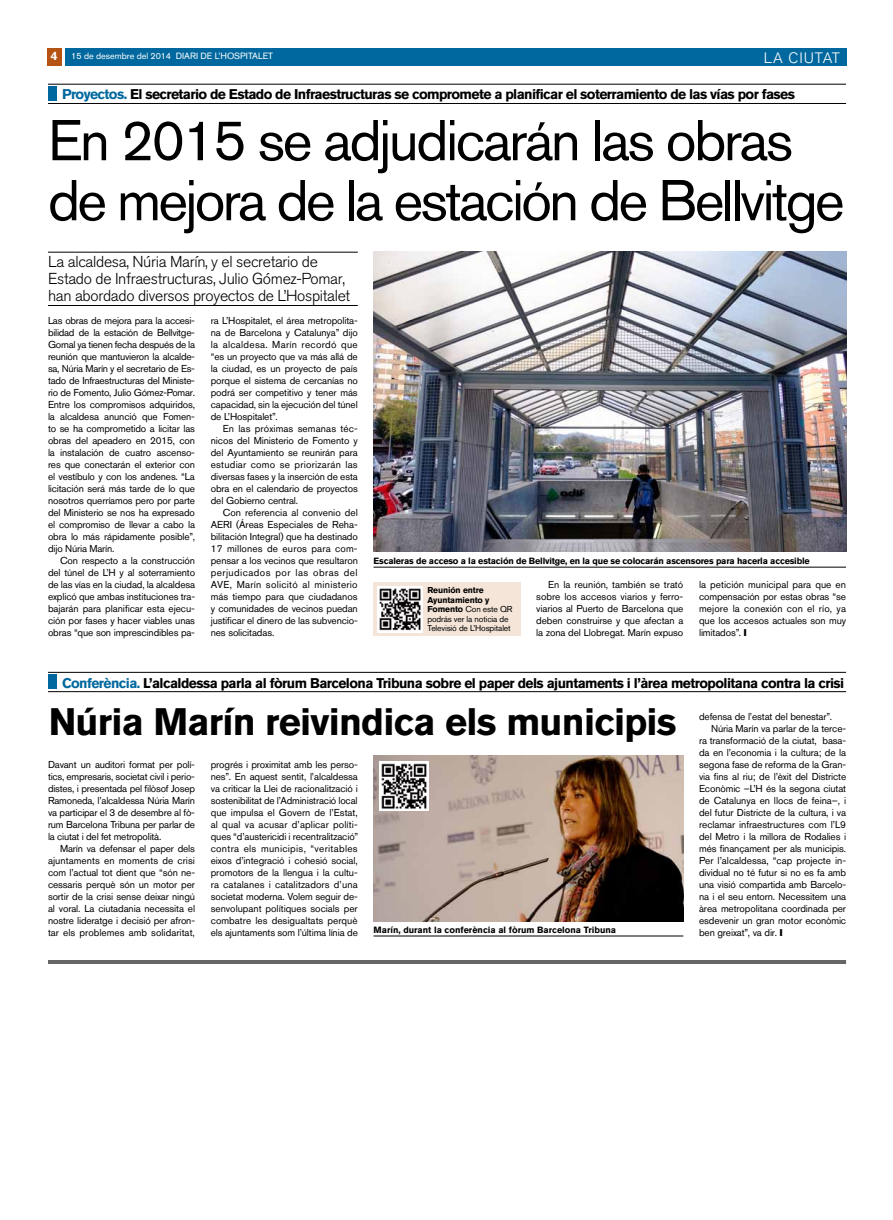
<style>
.page{position:relative;width:893px;height:1220px;background:#fff}
.page>*{position:absolute;margin:0;border:0;box-sizing:border-box;transform-origin:0 0}
.t1{font:57px/60px "Akzidenz Grotesk BQ";letter-spacing:-.045em;color:#000}
.t2{font:700 38px "Akzidenz Grotesk BQ";letter-spacing:-.02em;color:#000}
.t3{font:300 15.8px/17px "Akzidenz Grotesk BQ";letter-spacing:-.02em;color:#000}
.t4{font:300 15px "Akzidenz Grotesk BQ";letter-spacing:.06em;color:#fff}
.t5{font:700 14px "Akzidenz Grotesk BQ";letter-spacing:-.04em;color:#000}
.t6{font:10px/12px "Akzidenz Grotesk BQ";letter-spacing:-.01em;color:#000;text-align:justify}
.t7{font:700 9px "Akzidenz Grotesk BQ";letter-spacing:-.02em;color:#000}
.t8{font:9px "Akzidenz Grotesk BQ";color:#fff}
.t9{font:700 9px "Akzidenz Grotesk BQ";color:#000}
.t10{font:9px "Akzidenz Grotesk BQ";color:#fff}
.t11{font:8.5px/9.5px "Akzidenz Grotesk BQ";letter-spacing:-.015em;color:#000}
.s1{font-weight:700;font-size:12px}
.s2{color:#00689e}
.s3{font-weight:700}
</style>
<div class="page">
<div style="left:48px;top:48px;width:14px;height:18px;background:#b45314"></div>
<div style="left:65px;top:48px;width:781px;height:18px;background:#00689e"></div>
<div style="left:47px;top:48px;width:14px;height:18px;background:#b45314"></div>
<hr style="left:48px;top:252px;width:310px;height:1px;background:#000">
<hr style="left:48px;top:305px;width:310px;height:1px;background:#000">
<hr style="left:48px;top:84px;width:798px;height:1px;background:#000">
<hr style="left:48px;top:103px;width:798px;height:1px;background:#000">
<div style="left:48px;top:86px;width:8px;height:15px;background:#00689e"></div>
<hr style="left:48px;top:960px;width:798px;height:4px;background:#666">
<hr style="left:374px;top:567px;width:472px;height:1px;background:#000">
<img style="left:374px;top:252px;width:472px;height:300px">
<hr style="left:48px;top:672px;width:798px;height:1px;background:#000">
<hr style="left:48px;top:691px;width:798px;height:1px;background:#000">
<div style="left:48px;top:674px;width:8px;height:15px;background:#00689e"></div>
<div style="left:374px;top:582px;width:146px;height:54px;background:#f5e5d8"></div>
<img style="left:378px;top:587px;width:44px;height:45px">
<hr style="left:374px;top:936px;width:309px;height:1px;background:#000">
<img style="left:374px;top:756px;width:309px;height:166px">
<img style="left:379px;top:762px;width:49px;height:49px">
<p class="t8" style="left:176px;top:51px;width:99px">DIARI DE L’HOSPITALET</p>
<h3 class="t4" style="left:764px;top:49px;width:78px">la ciutat</h3>
<p class="t8" style="left:51px;top:51px;width:122px"><span class="s1">4</span> 15 de desembre del 2014</p>
<p class="t8" style="left:78px;top:51px;width:81px">17 de maig del 2010</p>
<p class="t10" style="left:165px;top:51px;width:99px">DIARI DE L’HOSPITALET</p>
<h3 class="t5" style="left:62px;top:86px;width:735px"><span class="s2">Proyectos.</span> El secretario de Estado de Infraestructuras se compromete a planificar el soterramiento de las vías por fases</h3>
<h1 class="t1" style="left:48px;top:110px;width:798px">En 2015 se adjudicarán las obras de mejora de la estación de Bellvitge</h1>
<h3 class="t3" style="left:48px;top:254px;width:304px">La alcaldesa, Núria Marín, y el secretario de<br>Estado de I nfraestructuras, Julio Gómez-Pomar, han abordado diversos proyectos de L’Hospitalet</h3>
<p class="t6" style="left:48px;top:314px;width:149px">Las obras de mejora para la accesi&shy;bilidad de la estación de Bellvitge-Gornal ya tienen fecha después de la reunión que mantuvieron la alcalde&shy;sa, Núria Marín y el secretario de Es&shy;tado de Infraestructuras del Ministe&shy;rio de Fomento, Julio Gómez-Pomar.<br>Entre los compromisos adquiridos, la alcaldesa anunció que Fomen&shy;to se ha comprometido a licitar las obras del apeadero en 2015, con la instalación de cuatro ascenso&shy;res que conectarán el exterior con el vestíbulo y con los andenes. “La licitación será más tarde de lo que nosotros querríamos pero por parte del Ministerio se nos ha expresado el compromiso de llevar a cabo la obra lo más rápidamente posible”, dijo Núria Marín.</p>
<p class="t6" style="left:48px;top:554px;width:149px;text-indent:12px">Con respecto a la construcción del túnel de L’H y al soterramiento de las vías en la ciudad, la alcaldesa explicó que ambas instituciones tra&shy;bajarán para planificar esta ejecu&shy;ción por fases y hacer viables unas obras “que son imprescindibles pa-</p>
<p class="t6" style="left:211px;top:314px;width:149px">ra L’Hospitalet, el área metropolita&shy;na de Barcelona y Catalunya” dijo la alcaldesa. Marín recordó que “es un proyecto que va más allá de la ciudad, es un proyecto de país porque el sistema de cercanías no podrá ser competitivo y tener más capacidad, sin la ejecución del túnel de L’Hospitalet”.</p>
<p class="t6" style="left:211px;top:422px;width:149px;text-indent:12px">En las próximas semanas téc&shy;nicos del Ministerio de Fomento y del Ayuntamiento se reunirán para estudiar como se priorizarán las diversas fases y la inserción de esta obra en el calendario de proyectos del Gobierno central.</p>
<p class="t6" style="left:211px;top:506px;width:149px;text-indent:12px">Con referencia al convenio del AERI (Áreas Especiales de Reha&shy;bilitación Integral) que ha destinado 17 millones de euros para com&shy;pensar a los vecinos que resultaron perjudicados por las obras del AVE, Marín solicitó al ministerio más tiempo para que ciudadanos y comunidades de vecinos puedan justificar el dinero de las subvencio&shy;nes solicitadas.</p>
<p class="t7" style="left:374px;top:556px;width:438px">Escaleras de acceso a la estación de Bellvitge, en la que se colocarán ascensores para hacerla accesible</p>
<p class="t11" style="left:427px;top:585px;width:86px"><span class="s3">Reunión entre<br>Ayuntamiento y<br>Fomento</span> Con este QR podrás ver la noticia de<br>Televisió de L’Hospitalet</p>
<p class="t6" style="left:536px;top:578px;width:149px;text-indent:12px">En la reunión, también se trató sobre los accesos viarios y ferro&shy;viarios al Puerto de Barcelona que deben construirse y que afectan a la zona del Llobregat. Marín expuso</p>
<p class="t6" style="left:699px;top:578px;width:149px">la petición municipal para que en compensación por estas obras “se mejore la conexión con el río, ya que los accesos actuales son muy limitados”.</p>
<h3 class="t5" style="left:62px;top:675px;width:784px"><span class="s2">Conferència.</span> L’alcaldessa parla al fòrum Barcelona Tribuna sobre el paper dels ajuntaments i l’àrea metropolitana contra la crisi</h3>
<h2 class="t2" style="left:49px;top:700px;width:629px">Núria Marín reivindica els municipis</h2>
<p class="t6" style="left:48px;top:758px;width:149px">Davant un auditori format per polí&shy;tics, empresaris, societat civil i perio&shy;distes, i presentada pel filòsof Josep Ramoneda, l’alcaldessa Núria Marín va participar el 3 de desembre al fò&shy;rum Barcelona Tribuna per parlar de la ciutat i del fet metropolità.</p>
<p class="t6" style="left:48px;top:842px;width:149px;text-indent:12px">Marín va defensar el paper dels ajuntaments en moments de crisi com l’actual tot dient que “són ne&shy;cessaris perquè són un motor per sortir de la crisi sense deixar ningú al voral. La ciutadania necessita el nostre lideratge i decisió per afron&shy;tar els problemes amb solidaritat,</p>
<p class="t6" style="left:211px;top:758px;width:149px">progrés i proximitat amb les perso&shy;nes”. En aquest sentit, l’alcaldessa va criticar la Llei de racionalització i sostenibilitat de l’Administració local que impulsa el Govern de l’Estat, al qual va acusar d’aplicar políti&shy;ques “d’austericidi i recentralització” contra els municipis, “veritables eixos d’integració i cohesió social, promotors de la llengua i la cultu&shy;ra catalanes i catalitzadors d’una societat moderna. Volem seguir de&shy;senvolupant polítiques socials per combatre les desigualtats perquè els ajuntaments som l’última línia de</p>
<p class="t9" style="left:374px;top:925px;width:244px">Marín, durant la conferència al fòrum Barcelona Tribuna</p>
<p class="t6" style="left:699px;top:710px;width:134px">defensa de l’estat del benestar”.</p>
<p class="t6" style="left:711px;top:722px;width:137px">Núria Marín va parlar de la terce-</p>
<p class="t6" style="left:699px;top:734px;width:149px">ra transformació de la ciutat, basa-</p>
<p class="t6" style="left:699px;top:746px;width:149px">da en l’economia i la cultura; de la</p>
<p class="t6" style="left:699px;top:758px;width:149px">segona fase de reforma de la Gran-</p>
<p class="t6" style="left:699px;top:770px;width:149px">via fins al riu; de l’èxit del Districte</p>
<p class="t6" style="left:699px;top:782px;width:149px">Econòmic –L’H és la segona ciutat</p>
<p class="t6" style="left:699px;top:794px;width:149px">de Catalunya en llocs de feina–, i</p>
<p class="t6" style="left:699px;top:806px;width:149px">del futur Districte de la cultura, i va</p>
<p class="t6" style="left:699px;top:818px;width:148px">reclamar infraestructures com l’L9</p>
<p class="t6" style="left:699px;top:830px;width:149px">del Metro i la millora de Rodalies i</p>
<p class="t6" style="left:699px;top:842px;width:149px">més finançament per als municipis.</p>
<p class="t6" style="left:699px;top:854px;width:148px">Per l’alcaldessa, “cap projecte in-</p>
<p class="t6" style="left:699px;top:866px;width:149px">dividual no té futur si no es fa amb</p>
<p class="t6" style="left:699px;top:878px;width:149px">una visió compartida amb Barcelo-</p>
<p class="t6" style="left:699px;top:890px;width:149px">na i el seu entorn. Necessitem una</p>
<p class="t6" style="left:699px;top:902px;width:149px">àrea metropolitana coordinada per</p>
<p class="t6" style="left:699px;top:914px;width:149px">esdevenir un gran motor econòmic</p>
<p class="t6" style="left:699px;top:926px;width:80px">ben greixat”, va dir.</p>
</div>
